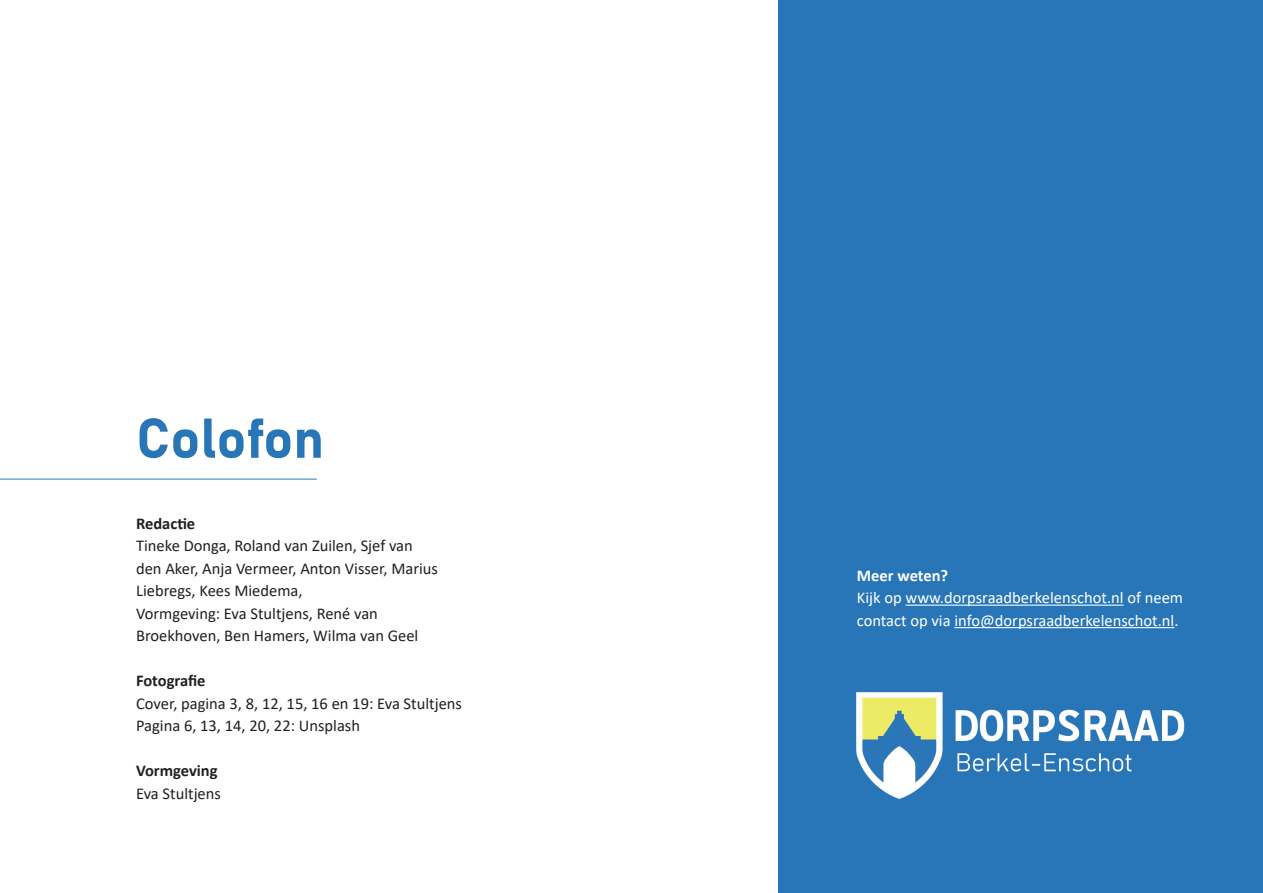
<style>
.page{position:relative;width:1263px;height:893px;background:#fff}
.page>*{position:absolute;margin:0;border:0;box-sizing:border-box;transform-origin:0 0}
.t1{font:55.2px "Bahnschrift";color:#2876b8}
.t2{font:16.5px/22.5px "Calibri";color:#231f20}
.t3{font:16.5px/22.5px "Calibri";color:#fff}
.t4{font:700 16.5px "Calibri";color:#231f20}
.t5{font:700 16.5px "Calibri";color:#fff}
</style>
<div class="page">
<hr style="left:0;top:479px;width:317px;height:1px;background:#2876b8">
<div style="left:778px;top:0;width:485px;height:893px;background:#2876b8"></div>
<img style="left:857px;top:693px;width:327px;height:106px">
<hr style="left:905px;top:605px;width:219px;height:1px;background:#fff">
<hr style="left:954px;top:627px;width:220px;height:1px;background:#fff">
<h1 class="t1" style="left:136px;top:396px;width:190px">Colofon</h1>
<p class="t4" style="left:136px;top:512px;width:61px">Redactie</p>
<p class="t2" style="left:136px;top:534px;width:303px">Tineke Donga, Roland van Zuilen, Sjef van den Aker, Anja Vermeer, Anton Visser, Marius Liebregs, Kees Miedema,<br>Vormgeving: Eva Stultjens, René van Broekhoven, Ben Hamers, Wilma van Geel</p>
<p class="t4" style="left:136px;top:669px;width:71px">Fotografie</p>
<p class="t2" style="left:136px;top:692px;width:327px">Cover, pagina 3, 8, 12, 15, 16 en 19: Eva Stultjens<br>Pagina 6, 13, 14, 20, 22: Unsplash</p>
<p class="t4" style="left:136px;top:759px;width:83px">Vormgeving</p>
<p class="t2" style="left:136px;top:782px;width:86px">Eva Stultjens</p>
<p class="t5" style="left:857px;top:564px;width:93px">Meer weten?</p>
<p class="t3" style="left:857px;top:586px;width:328px">Kijk op www.dorpsraadberkelenschot.nl of neem contact op via info@dorpsraadberkelenschot.nl.</p>
</div>
